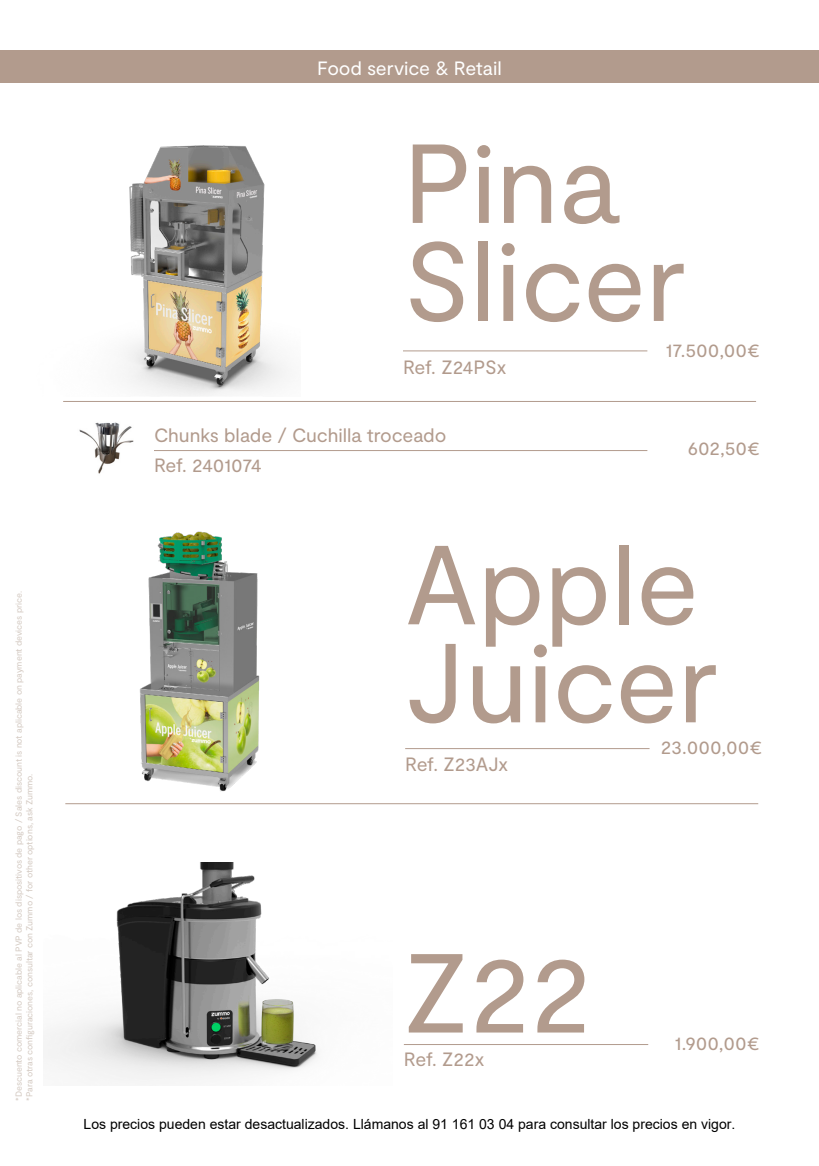
<style>
.page{position:relative;width:819px;height:1166px;background:#fff}
.page>*{position:absolute;margin:0;border:0;box-sizing:border-box;transform-origin:0 0}
.t1{font:112px "Moderat";letter-spacing:-.005em;color:#b29b8d}
.t2{font:19.25px "Moderat";letter-spacing:-.01em;color:#b29b8d}
.t3{font:19.25px "Moderat";letter-spacing:-.01em;color:#fff}
.t4{font:14px "Arial";color:#000}
.t5{font:8.75px "Moderat";letter-spacing:-.005em;color:#d4cac2}
</style>
<div class="page">
<div style="left:0;top:51px;width:819px;height:32px;background:#b29b8d"></div>
<hr style="left:404px;top:1044px;width:244px;height:1px;background:#b29b8d">
<img style="left:43px;top:863px;width:275px;height:219px">
<img style="left:125px;top:145px;width:161px;height:251px">
<img style="left:65px;top:531px;width:248px;height:274px">
<hr style="left:63px;top:401px;width:693px;height:1px;background:#b29b8d">
<hr style="left:65px;top:803px;width:693px;height:1px;background:#b29b8d">
<hr style="left:154px;top:450px;width:493px;height:1px;background:#b29b8d">
<hr style="left:403px;top:350px;width:244px;height:1px;background:#b29b8d">
<hr style="left:405px;top:748px;width:244px;height:1px;background:#b29b8d">
<img style="left:79px;top:422px;width:55px;height:52px">
<p class="t5" style="left:14px;top:1100px;width:511px;rotate:-90deg">*Descuento comercial no aplicable al PVP de los dispositivos de pago / Sales discount is not aplicable on payment devices price.</p>
<p class="t5" style="left:24px;top:1100px;width:329px;rotate:-90deg">*Para otras configuraciones, consultar con Zummo / for other options, ask Zummo.</p>
<p class="t3" style="left:317px;top:57px;width:186px">Food service &amp; Retail</p>
<p class="t1" style="left:403px;top:119px;width:217px">Pina</p>
<p class="t1" style="left:403px;top:217px;width:284px">Slicer</p>
<p class="t2" style="left:403px;top:356px;width:105px">Ref. Z24PSx</p>
<p class="t2" style="left:154px;top:424px;width:294px">Chunks blade / Cuchilla troceado</p>
<p class="t2" style="left:154px;top:454px;width:109px">Ref. 2401074</p>
<p class="t2" style="left:665px;top:339px;width:96px">17.500,00€</p>
<p class="t2" style="left:687px;top:437px;width:73px">602,50€</p>
<p class="t1" style="left:405px;top:520px;width:296px">Apple</p>
<p class="t1" style="left:405px;top:618px;width:314px">Juicer</p>
<p class="t2" style="left:405px;top:753px;width:104px">Ref. Z23AJx</p>
<p class="t1" style="left:401px;top:928px;width:192px">Z22</p>
<p class="t2" style="left:404px;top:1048px;width:82px">Ref. Z22x</p>
<p class="t2" style="left:660px;top:736px;width:102px">23.000,00€</p>
<p class="t2" style="left:674px;top:1032px;width:86px">1.900,00€</p>
<h3 class="t4" style="left:84px;top:1114px;width:653px">Los precios pueden estar desactualizados. Llámanos al 91 161 03 04 para consultar los precios en vigor.</h3>
</div>
